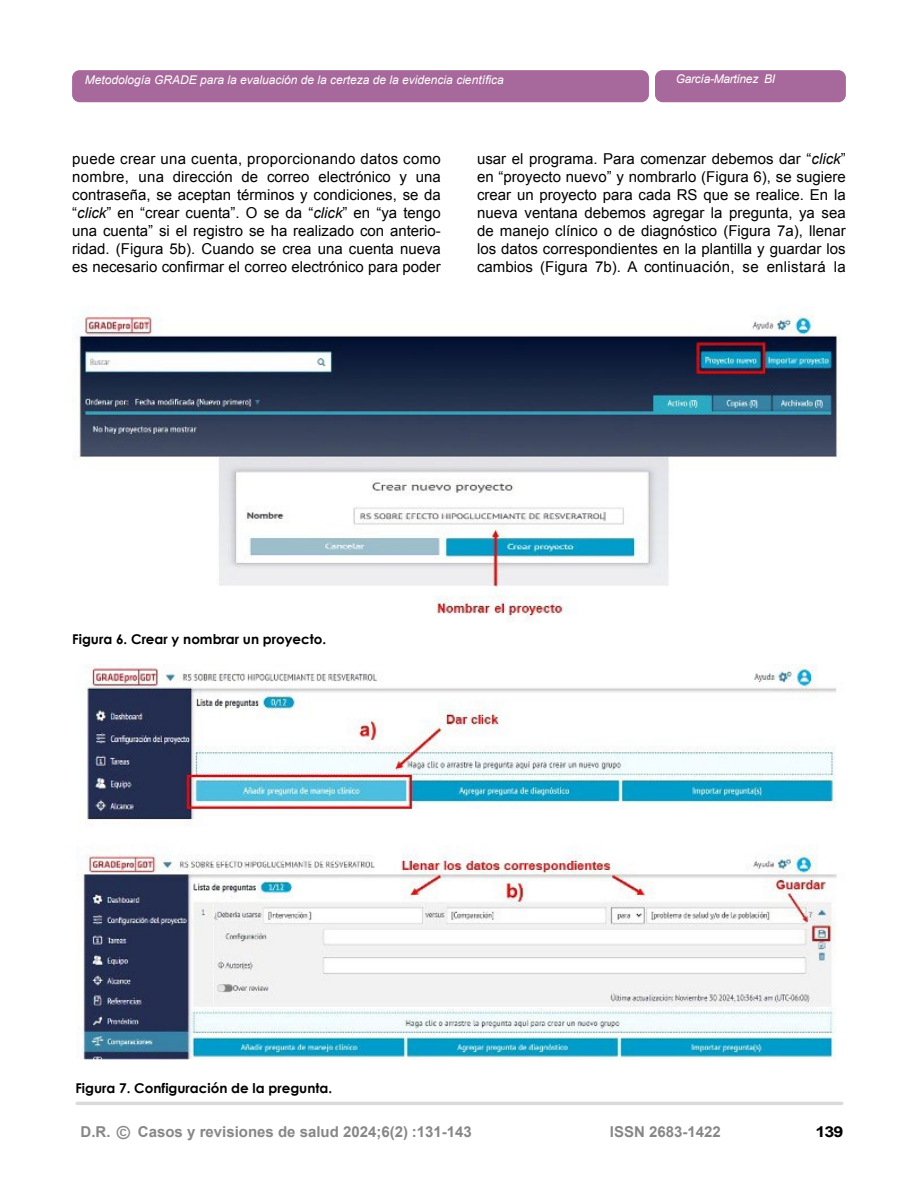
<style>
.page{position:relative;width:918px;height:1188px;background:#fff}
.page>*{position:absolute;margin:0;border:0;box-sizing:border-box;transform-origin:0 0}
.t1{font:15px/18px "Arial";color:#000;text-align:justify}
.t2{font:700 15px "Arial";color:#878787}
.t3{font:700 15px "Arial";color:#000;scale:1.2 1}
.t4{font:700 13.5px "Century Gothic";color:#000}
.t5{font:italic 12px "Arial";color:#fff}
.t6{font:italic 12px "Arial";letter-spacing:-.025em;color:#fff}
.s1{font-style:italic}
.s2{font-size:18px}
</style>
<div class="page">
<hr style="left:76px;top:1102px;width:768px;height:3px;background:#dadada;border-radius:2px">
<div style="left:72px;top:70px;width:577px;height:32px;background:#a7699b;border-radius:8px"></div>
<div style="left:655px;top:70px;width:191px;height:32px;background:#a7699b;border-radius:8px"></div>
<img style="left:72px;top:311px;width:768px;height:311px">
<img style="left:76px;top:665px;width:761px;height:395px">
<p class="t5" style="left:85px;top:72px;width:420px">Metodología GRADE para la evaluación de la certeza de la evidencia científica</p>
<p class="t6" style="left:676px;top:71px;width:101px">García-Martínez BI</p>
<p class="t1" style="left:72px;top:150px;width:370px">puede crear una cuenta, proporcionando datos como nombre, una dirección de correo electrónico y una contraseña, se aceptan términos y condiciones, se da “<span class="s1">click</span>” en “crear cuenta”. O se da “<span class="s1">click</span>” en “ya tengo una cuenta” si el registro se ha realizado con anterio&shy;ridad. (Figura 5b). Cuando se crea una cuenta nueva es necesario confirmar el correo electrónico para poder</p>
<p class="t1" style="left:477px;top:150px;width:370px">usar el programa. Para comenzar debemos dar “<span class="s1">click</span>” en “proyecto nuevo” y nombrarlo (Figura 6), se sugiere crear un proyecto para cada RS que se realice. En la nueva ventana debemos agregar la pregunta, ya sea de manejo clínico o de diagnóstico (Figura 7a), llenar los datos correspondientes en la plantilla y guardar los cambios (Figura 7b). A continuación, se enlistará la</p>
<p class="t4" style="left:72px;top:630px;width:256px">Figura 6. Crear y nombrar un proyecto.</p>
<p class="t4" style="left:75px;top:1080px;width:258px">Figura 7. Configuración de la pregunta.</p>
<p class="t2" style="left:81px;top:1122px;width:393px">D.R. <span class="s2">©</span> Casos y revisiones de salud 2024;6(2) :131-143</p>
<p class="t2" style="left:610px;top:1122px;width:112px">ISSN 2683-1422</p>
<p class="t3" style="left:815px;top:1122px;width:25px">139</p>
</div>
